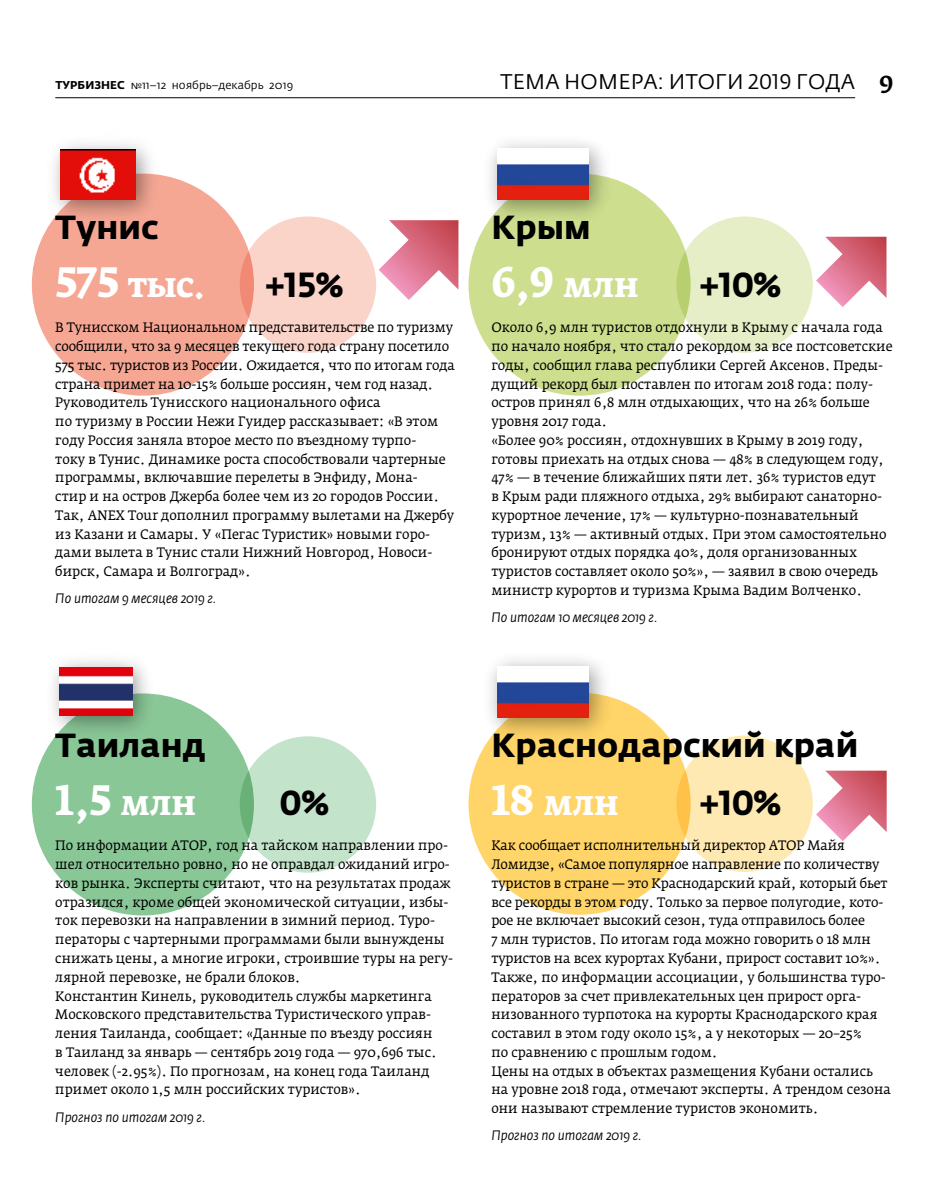
<style>
.page{position:relative;width:936px;height:1191px;background:#fff}
.page>*{position:absolute;margin:0;border:0;box-sizing:border-box;transform-origin:0 0}
.t1{font:700 42px "Fedra Serif A Pro";color:#fff;scale:.95 1}
.t2{font:700 34.5px "Fedra Sans Pro";color:#000;scale:.95 1}
.t3{font:700 34.5px "Fedra Serif A Pro";letter-spacing:-.025em;color:#fff;scale:.95 1}
.t4{font:700 33px "Fedra Sans Pro";color:#000}
.t5{font:21px "Fedra Sans Pro";letter-spacing:.01em;color:#000}
.t6{font:13.5px/18.8px "Fedra Serif A Pro";color:#000;scale:.95 1}
.t7{font:italic 13.5px "Fedra Sans Pro";color:#000;scale:.95 1}
.t8{font:11.25px "Fedra Sans Pro";color:#000}
.s1{font-weight:700}
.s2{font-family:"Fedra Serif A Pro";font-weight:500;font-size:24px}
.s3{font-size:42px}
.s4{font-size:34.5px}
</style>
<div class="page">
<div style="left:240px;top:216px;width:136px;height:137px;background:#fad3c9;border-radius:50%"></div>
<div style="left:32px;top:174px;width:222px;height:222px;background:#f5a794;border-radius:50%"></div>
<div style="left:676px;top:216px;width:136px;height:137px;background:#e6eec7;border-radius:50%"></div>
<div style="left:468px;top:174px;width:222px;height:222px;background:#cdde8f;border-radius:50%"></div>
<div style="left:676px;top:735px;width:136px;height:137px;background:#ffe9b2;border-radius:50%"></div>
<div style="left:468px;top:692px;width:222px;height:222px;background:#ffd468;border-radius:50%"></div>
<div style="left:240px;top:736px;width:136px;height:136px;background:#c4e3cb;border-radius:50%"></div>
<div style="left:32px;top:693px;width:222px;height:222px;background:#8ac797;border-radius:50%"></div>
<svg style="left:378px;top:220px;width:80px;height:80px"></svg>
<svg style="left:816px;top:237px;width:70px;height:70px"></svg>
<svg style="left:816px;top:770px;width:70px;height:71px"></svg>
<img style="left:47px;top:143px;width:118px;height:86px">
<img style="left:60px;top:149px;width:75px;height:50px">
<img style="left:49px;top:660px;width:112px;height:85px">
<img style="left:60px;top:667px;width:72px;height:48px">
<img style="left:483px;top:142px;width:135px;height:88px">
<img style="left:497px;top:149px;width:91px;height:51px">
<img style="left:483px;top:659px;width:135px;height:88px">
<img style="left:497px;top:666px;width:91px;height:51px">
<hr style="left:55px;top:97px;width:800px;height:1px;background:#000">
<p class="t8" style="left:55px;top:78px;width:239px"><span class="s1">ТУРБИЗНЕС</span> №11–12 ноябрь–декабрь 2019</p>
<h3 class="t5" style="left:500px;top:68px;width:394px">ТЕМА НОМЕРА: ИТОГИ 2019 ГОДА <span class="s2">9</span></h3>
<h3 class="t4" style="left:55px;top:207px;width:105px">Тунис</h3>
<h2 class="t3" style="left:55px;top:263px;width:159px"><span class="s3">575</span> тыс.</h2>
<h2 class="t2" style="left:265px;top:263px;width:84px">+15%</h2>
<p class="t6" style="left:55px;top:318px;width:422px">В Тунисском Национальном представительстве по туризму сообщили, что за 9 месяцев текущего года страну посетило 575 тыс. туристов из России. Ожидается, что по итогам года страна примет на 10-15% больше россиян, чем год назад.<br>Руководитель Тунисского национального офиса<br>по туризму в России Нежи Гуидер рассказывает: «В этом году Россия заняла второе место по въездному турпо-<br>току в Тунис. Динамике роста способствовали чартерные программы, включавшие перелеты в Энфиду, Мона-<br>стир и на остров Джерба более чем из 20 городов России.<br>Так, ANEX Tour дополнил программу вылетами на Джербу из Казани и Самары. У «Пегас Туристик» новыми горо&shy;дами вылета в Тунис стали Нижний Новгород, Новоси&shy;бирск, Самара и Волгоград».</p>
<p class="t7" style="left:55px;top:590px;width:171px">По итогам 9 месяцев 2019 г.</p>
<h3 class="t4" style="left:491px;top:207px;width:101px">Крым</h3>
<h1 class="t1" style="left:491px;top:256px;width:157px">6,9 <span class="s4">млн</span></h1>
<h2 class="t2" style="left:699px;top:263px;width:88px">+10%</h2>
<p class="t6" style="left:491px;top:318px;width:424px">Около 6,9 млн туристов отдохнули в Крыму с начала года по начало ноября, что стало рекордом за все постсоветские годы, сообщил глава республики Сергей Аксенов. Преды&shy;дущий рекорд был поставлен по итогам 2018 года: полу&shy;остров принял 6,8 млн отдыхающих, что на 26% больше уровня 2017 года.<br>«Более 90% россиян, отдохнувших в Крыму в 2019 году, готовы приехать на отдых снова — 48% в следующем году, 47% — в течение ближайших пяти лет. 36% туристов едут<br>в Крым ради пляжного отдыха, 29% выбирают санаторно&shy;курортное лечение, 17% — культурно-познавательный туризм, 13% — активный отдых. При этом самостоятельно бронируют отдых порядка 40%, доля организованных туристов составляет около 50%», — заявил в свою очередь министр курортов и туризма Крыма Вадим Волченко.</p>
<p class="t7" style="left:491px;top:609px;width:177px">По итогам 10 месяцев 2019 г.</p>
<h3 class="t4" style="left:55px;top:725px;width:152px">Таиланд</h3>
<h1 class="t1" style="left:55px;top:773px;width:150px">1,5 <span class="s4">млн</span></h1>
<h2 class="t2" style="left:279px;top:781px;width:54px">0%</h2>
<p class="t6" style="left:55px;top:836px;width:420px">По информации АТОР, год на тайском направлении про&shy;шел относительно ровно, но не оправдал ожиданий игро&shy;ков рынка. Эксперты считают, что на результатах продаж отразился, кроме общей экономической ситуации, избы&shy;ток перевозки на направлении в зимний период. Туро&shy;ператоры с чартерными программами были вынуждены снижать цены, а многие игроки, строившие туры на регу&shy;лярной перевозке, не брали блоков.<br>Константин Кинель, руководитель службы маркетинга Московского представительства Туристического управ&shy;ления Таиланда, сообщает: «Данные по въезду россиян<br>в Таиланд за январь — сентябрь 2019 года — 970,696 тыс. человек (-2.95%). По прогнозам, на конец года Таиланд примет около 1,5 млн российских туристов».</p>
<p class="t7" style="left:55px;top:1108px;width:160px">Прогноз по итогам 2019 г.</p>
<h3 class="t4" style="left:491px;top:725px;width:368px">Краснодарский край</h3>
<h2 class="t3" style="left:491px;top:781px;width:136px"><span class="s3">18</span> млн</h2>
<h2 class="t2" style="left:699px;top:781px;width:88px">+10%</h2>
<p class="t6" style="left:491px;top:836px;width:422px">Как сообщает исполнительный директор АТОР Майя Ломидзе, «Самое популярное направление по количеству туристов в стране — это Краснодарский край, который бьет все рекорды в этом году. Только за первое полугодие, кото&shy;рое не включает высокий сезон, туда отправилось более<br>7 млн туристов. По итогам года можно говорить о 18 млн туристов на всех курортах Кубани, прирост составит 10%».<br>Также, по информации ассоциации, у большинства туро&shy;ператоров за счет привлекательных цен прирост орга&shy;низованного турпотока на курорты Краснодарского края составил в этом году около 15%, а у некоторых — 20–25%<br>по сравнению с прошлым годом.<br>Цены на отдых в объектах размещения Кубани остались на уровне 2018 года, отмечают эксперты. А трендом сезона они называют стремление туристов экономить.</p>
<p class="t7" style="left:491px;top:1127px;width:160px">Прогноз по итогам 2019 г.</p>
</div>
